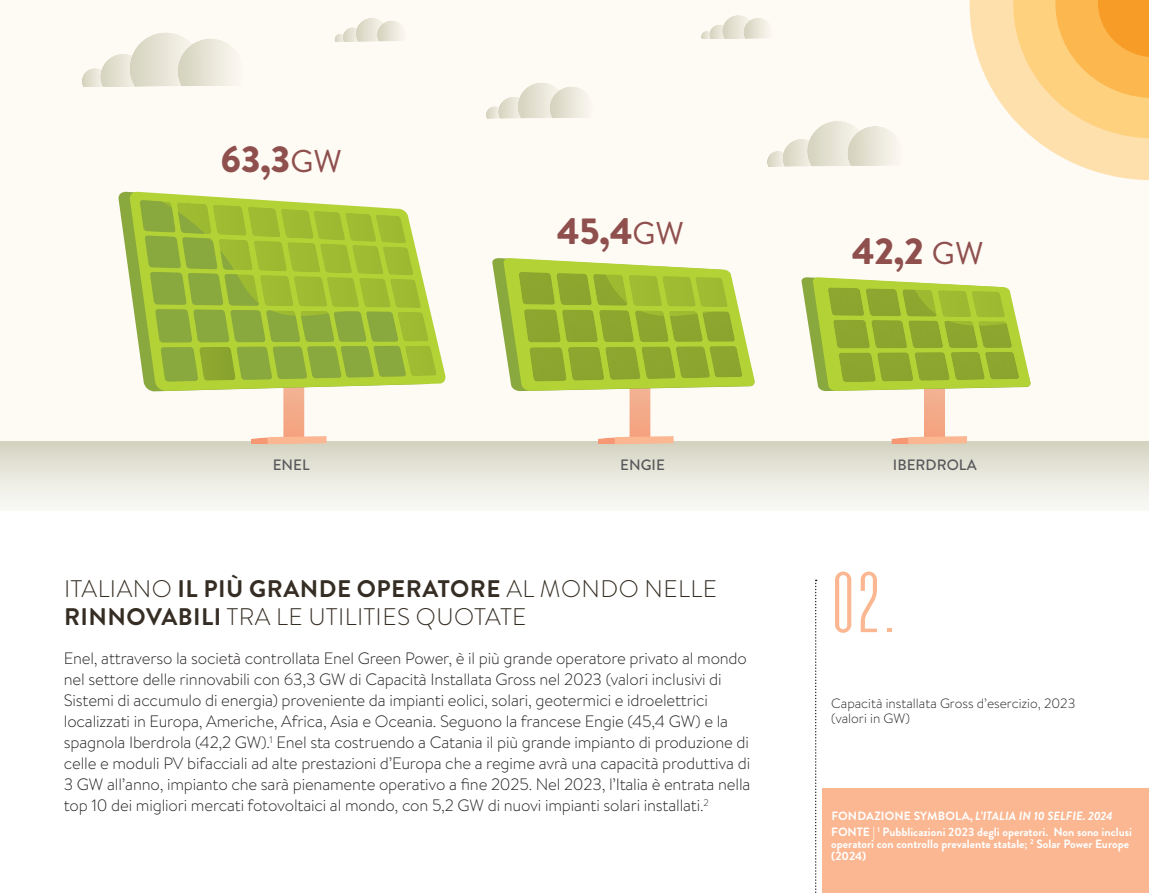
<style>
.page{position:relative;width:1149px;height:893px;background:#fff}
.page>*{position:absolute;margin:0;border:0;box-sizing:border-box;transform-origin:0 0}
.t1{font:condensed 75px "Chrysler";color:#fab792}
.t2{font:900 37.5px "Brandon Grotesque";color:#8e4f4d}
.t3{font:300 24px/28.5px "Brandon Grotesque";letter-spacing:.02em;color:#352d23}
.t4{font:300 16.5px/21px "Brandon Text";letter-spacing:-.01em;color:#231f20}
.t5{font:500 15px "Brandon Grotesque";color:#57585a}
.t6{font:300 13.5px/15px "Brandon Text";color:#231f20}
.t7{font:700 12px/16.2px "Brandon Grotesque";color:#fff}
.s1{font-weight:400;font-size:31.5px}
.s2{font-weight:700}
.s3{font-style:italic}
</style>
<div class="page">
<div style="left:822px;top:789px;width:326px;height:104px;background:#fab792"></div>
<svg style="left:815px;top:580px;width:1px;height:313px"></svg>
<div style="left:0;top:0;width:1148px;height:510px;background:#fefaf4"></div>
<svg style="left:82px;top:33px;width:149px;height:54px"></svg>
<svg style="left:334px;top:18px;width:67px;height:24px"></svg>
<svg style="left:486px;top:83px;width:99px;height:36px"></svg>
<svg style="left:767px;top:121px;width:125px;height:46px"></svg>
<svg style="left:701px;top:15px;width:66px;height:24px"></svg>
<svg style="left:969px;top:0;width:179px;height:180px"></svg>
<div style="left:0;top:441px;width:1148px;height:69px;background:linear-gradient(to bottom,#d5d3c1,#fbfbf9)"></div>
<svg style="left:118px;top:192px;width:11px;height:83px"></svg>
<svg style="left:129px;top:192px;width:317px;height:192px"></svg>
<svg style="left:140px;top:200px;width:296px;height:244px"></svg>
<svg style="left:491px;top:258px;width:264px;height:186px"></svg>
<svg style="left:800px;top:277px;width:230px;height:167px"></svg>
<h2 class="t2" style="left:221px;top:145px;width:122px">63,3<span class="s1">GW</span></h2>
<p class="t5" style="left:272px;top:456px;width:38px">ENEL</p>
<h2 class="t2" style="left:557px;top:217px;width:128px">45,4<span class="s1">GW</span></h2>
<p class="t5" style="left:620px;top:456px;width:46px">ENGIE</p>
<h3 class="t3" style="left:64px;top:574px;width:654px">ITALIANO <span class="s2">IL PIÙ GRANDE OPERATORE</span> AL MONDO NELLE<br><span class="s2">RINNOVABILI</span> TRA LE UTILITIES QUOTATE</h3>
<p class="t4" style="left:64px;top:648px;width:688px">Enel, attraverso la società controllata Enel Green Power, è il più grande operatore privato al mondo nel settore delle rinnovabili con 63,3 GW di Capacità Installata Gross nel 2023 (valori inclusivi di Sistemi di accumulo di energia) proveniente da impianti eolici, solari, geotermici e idroelettrici localizzati in Europa, Americhe, Africa, Asia e Oceania. Seguono la francese Engie (45,4 GW) e la spagnola Iberdrola (42,2 GW).<sup>1</sup> Enel sta costruendo a Catania il più grande impianto di produzione di celle e moduli PV bifacciali ad alte prestazioni d’Europa che a regime avrà una capacità produttiva di 3 GW all’anno, impianto che sarà pienamente operativo a fine 2025. Nel 2023, l’Italia è entrata nella top 10 dei migliori mercati fotovoltaici al mondo, con 5,2 GW di nuovi impianti solari installati.<sup>2</sup></p>
<h2 class="t2" style="left:852px;top:238px;width:133px">42,2 <span class="s1">GW</span></h2>
<p class="t5" style="left:892px;top:456px;width:85px">IBERDROLA</p>
<h1 class="t1" style="left:831px;top:562px;width:66px">02.</h1>
<p class="t6" style="left:831px;top:696px;width:245px">Capacità installata Gross d’esercizio, 2023 (valori in GW)</p>
<p class="t7" style="left:831px;top:808px;width:302px">FONDAZIONE SYMBOLA, <span class="s3">L’ITALIA IN 10 SELFIE. 2024<br></span>FONTE | <sup>1</sup> Pubblicazioni 2023 degli operatori. Non sono inclusi</p>
<p class="t7" style="left:831px;top:838px;width:299px;line-height:12px">operatori con controllo prevalente statale; <sup>2</sup> Solar Power Europe (2024)</p>
</div>
